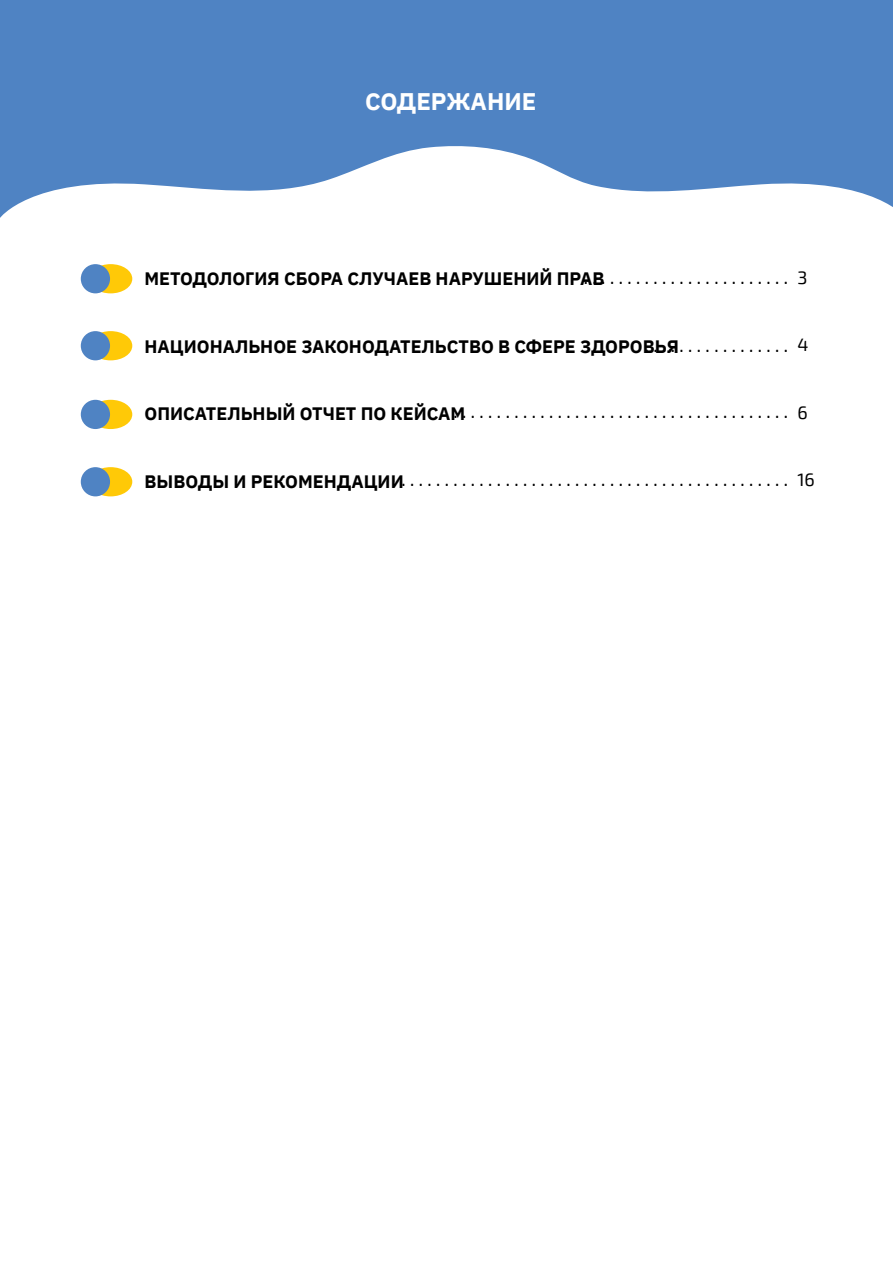
<style>
.page{position:relative;width:893px;height:1263px;background:#fff}
.page>*{position:absolute;margin:0;border:0;box-sizing:border-box;transform-origin:0 0}
.t1{font:700 24px "IBM Plex Sans";color:#fff}
.t2{font:500 18px "Exo 2";color:#000}
.t3{font:700 18px "IBM Plex Sans";color:#000}
.t4{font:18px "Exo 2";color:#000}
</style>
<div class="page">
<svg style="left:0;top:0;width:893px;height:218px;fill:#4f83c3"></svg>
<div style="left:89px;top:264px;width:43px;height:29px;background:#ffc907;border-radius:50%"></div>
<div style="left:89px;top:331px;width:43px;height:29px;background:#ffc907;border-radius:50%"></div>
<div style="left:89px;top:400px;width:43px;height:29px;background:#ffc907;border-radius:50%"></div>
<div style="left:89px;top:467px;width:43px;height:29px;background:#ffc907;border-radius:50%"></div>
<div style="left:81px;top:264px;width:29px;height:29px;background:#4f83c3;border-radius:50%"></div>
<div style="left:81px;top:331px;width:29px;height:29px;background:#4f83c3;border-radius:50%"></div>
<div style="left:81px;top:400px;width:29px;height:29px;background:#4f83c3;border-radius:50%"></div>
<div style="left:81px;top:467px;width:29px;height:29px;background:#4f83c3;border-radius:50%"></div>
<h1 class="t1" style="left:365px;top:83px;width:173px">СОДЕРЖАНИЕ</h1>
<p class="t3" style="left:145px;top:264px;width:461px">МЕТОДОЛОГИЯ СБОРА СЛУЧАЕВ НАРУШЕНИЙ ПРАВ</p>
<p class="t2" style="left:584px;top:267px;width:206px">........................</p>
<p class="t4" style="left:797px;top:267px;width:12px">3</p>
<p class="t3" style="left:145px;top:332px;width:536px">НАЦИОНАЛЬНОЕ ЗАКОНОДАТЕЛЬСТВО В СФЕРЕ ЗДОРОВЬЯ</p>
<p class="t2" style="left:645px;top:335px;width:145px">.................</p>
<p class="t4" style="left:797px;top:334px;width:13px">4</p>
<p class="t3" style="left:145px;top:399px;width:322px">ОПИСАТЕЛЬНЫЙ ОТЧЕТ ПО КЕЙСАМ</p>
<p class="t2" style="left:453px;top:401px;width:336px">.......................................</p>
<p class="t4" style="left:797px;top:402px;width:12px">6</p>
<p class="t3" style="left:145px;top:467px;width:261px">ВЫВОДЫ И РЕКОМЕНДАЦИИ</p>
<p class="t2" style="left:393px;top:469px;width:397px">..............................................</p>
<p class="t4" style="left:797px;top:469px;width:19px">16</p>
</div>
